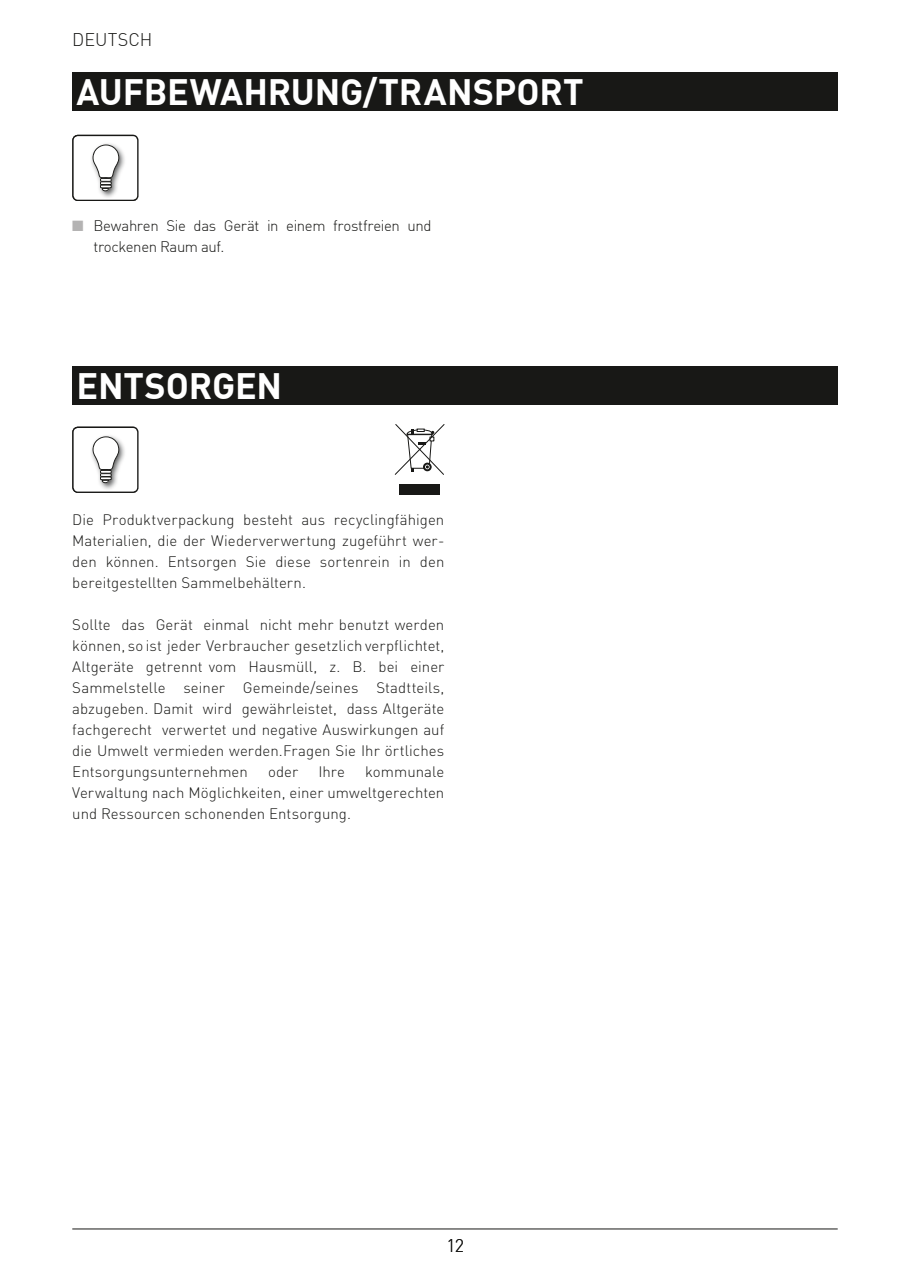
<style>
.page{position:relative;width:910px;height:1280px;background:#fff}
.page>*{position:absolute;margin:0;border:0;box-sizing:border-box;transform-origin:0 0}
.t1{font:700 36px "DIN Offc";letter-spacing:-.005em;color:#fff}
.t2{font:300 18px "DIN Offc";letter-spacing:.005em;color:#181816}
.AUFZAEHLUNG{font:300 15px/21px "DIN Pro";letter-spacing:.005em;color:#181816;text-align:justify}
.t3{font:300 15px/21px "DIN Offc";letter-spacing:-.025em;color:#181816}
</style>
<div class="page">
<svg style="left:89px;top:1229px;width:17px;height:1px"></svg>
<hr style="left:72px;top:1228px;width:766px;height:1px;background:#181816">
<div style="left:72px;top:72px;width:766px;height:39px;background:#181816"></div>
<div style="left:72px;top:366px;width:766px;height:39px;background:#181816"></div>
<svg style="left:72px;top:135px;width:67px;height:66px"></svg>
<svg style="left:72px;top:427px;width:67px;height:66px"></svg>
<svg style="left:394px;top:424px;width:51px;height:51px"></svg>
<div style="left:399px;top:484px;width:41px;height:11px;background:#181816"></div>
<p class="t2" style="left:72px;top:29px;width:82px">DEUTSCH</p>
<p class="t1" style="left:77px;top:68px;width:509px">AUFBEWAHRUNG/TRANSPORT</p>
<p class="t3" style="left:94px;top:214px;width:340px">Bewahren Sie das Gerät in einem frostfreien und trockenen Raum auf.</p>
<p class="t1" style="left:77px;top:362px;width:207px">ENTSORGEN</p>
<p class="AUFZAEHLUNG" style="left:72px;top:508px;width:374px">Die Produktverpackung besteht aus recyclingfähigen Materialien, die der Wiederverwertung zugeführt wer&shy;den können. Entsorgen Sie diese sortenrein in den bereitgestellten Sammelbehältern.</p>
<p class="AUFZAEHLUNG" style="left:72px;top:613px;width:374px">Sollte das Gerät einmal nicht mehr benutzt werden können, so ist jeder Verbraucher gesetzlich verpflichtet, Altgeräte getrennt vom Hausmüll, z. B. bei einer Sammelstelle seiner Gemeinde/seines Stadtteils, abzugeben. Damit wird gewährleistet, dass Altgeräte fachgerecht verwertet und negative Auswirkungen auf die Umwelt vermieden werden.Fragen Sie Ihr örtliches Entsorgungsunternehmen</p>
<p class="AUFZAEHLUNG" style="left:72px;top:760px;width:374px;text-indent:293px">kommunale Verwaltung nach Möglichkeiten, einer umweltgerechten und Ressourcen schonenden Entsorgung.</p>
<p class="AUFZAEHLUNG" style="left:268px;top:760px;width:32px">oder</p>
<p class="AUFZAEHLUNG" style="left:318px;top:760px;width:28px">Ihre</p>
<p class="t2" style="left:446px;top:1234px;width:19px">12</p>
</div>
